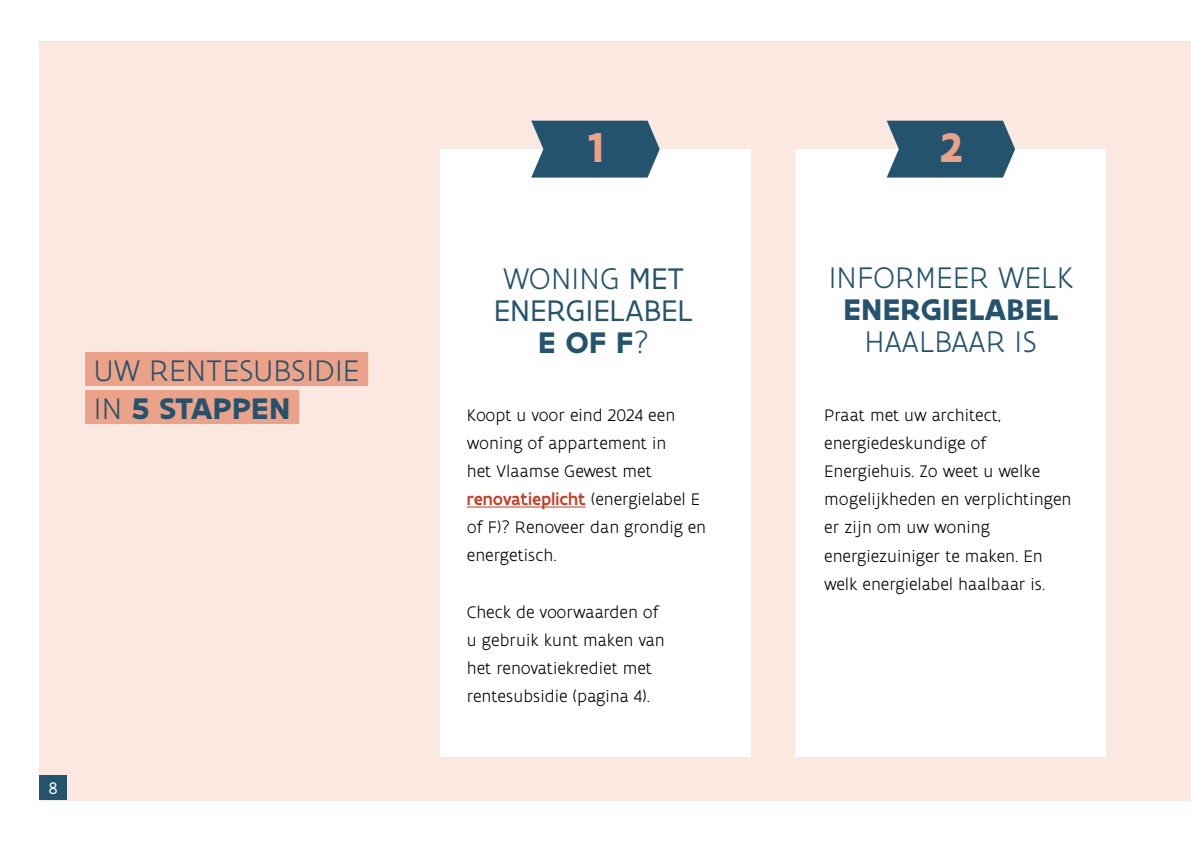
<style>
.page{position:relative;width:1191px;height:842px;background:#fff}
.page>*{position:absolute;margin:0;border:0;box-sizing:border-box;transform-origin:0 0}
.t1{font:700 44.2px "Flanders Art Sans";color:#eca288}
.t2{font:300 32px/38px "Flanders Art Sans";letter-spacing:.005em;color:#24536d}
.t3{font:32px/32px "Flanders Art Sans";letter-spacing:.005em;color:#24536d;text-align:center}
.t4{font:700 32px "Flanders Art Sans";letter-spacing:.005em;color:#24536d}
.t5{font:300 18px/28px "Flanders Art Sans";color:#000}
.t6{font:18px "Flanders Art Sans";color:#fff}
.s1{font-weight:700}
.s2{font-weight:300}
.s3{font-weight:500;color:#c83c22}
</style>
<div class="page">
<div style="left:40px;top:41px;width:1151px;height:760px;background:#fbe9e1"></div>
<div style="left:796px;top:149px;width:310px;height:608px;background:#fff"></div>
<div style="left:440px;top:149px;width:310px;height:608px;background:#fff"></div>
<hr style="left:467px;top:507px;width:119px;height:1px;background:#c83c22">
<div style="left:85px;top:352px;width:283px;height:34px;background:#eca288"></div>
<div style="left:85px;top:390px;width:214px;height:34px;background:#eca288"></div>
<svg style="left:531px;top:121px;width:128px;height:57px;background:#396279"></svg>
<svg style="left:886px;top:121px;width:129px;height:57px;background:#3a637a"></svg>
<div style="left:40px;top:775px;width:27px;height:24px;background:#24536d"></div>
<h2 class="t2" style="left:94px;top:351px;width:267px">UW RENTESUBSIDIE<br>IN <span class="s1">5 STAPPEN</span></h2>
<p class="t6" style="left:49px;top:777px;width:10px">8</p>
<h1 class="t1" style="left:587px;top:119px;width:19px">1</h1>
<h1 class="t1" style="left:939px;top:119px;width:25px">2</h1>
<h2 class="t3" style="left:494px;top:261px;width:201px"><span class="s2">WONING</span> MET<br>ENERGIELABEL<br><span class="s1">E OF F</span><span class="s2">?</span></h2>
<p class="t5" style="left:467px;top:401px;width:241px">Koopt u voor eind 2024 een woning of appartement in<br>het Vlaamse Gewest met <span class="s3">renovatieplicht</span> (energielabel E of F)? Renoveer dan grondig en energetisch.</p>
<p class="t5" style="left:467px;top:597px;width:199px">Check de voorwaarden of u gebruik kunt maken van het renovatiekrediet met rentesubsidie (pagina 4).</p>
<h2 class="t2" style="left:828px;top:258px;width:246px">INFORMEER WELK</h2>
<h2 class="t4" style="left:843px;top:289px;width:216px">ENERGIELABEL</h2>
<h2 class="t2" style="left:864px;top:322px;width:174px">HAALBAAR IS</h2>
<p class="t5" style="left:824px;top:401px;width:249px">Praat met uw architect, energiedeskundige of<br>Energiehuis. Zo weet u welke mogelijkheden en verplichtingen er zijn om uw woning energiezuiniger te maken. En welk energielabel haalbaar is.</p>
</div>
